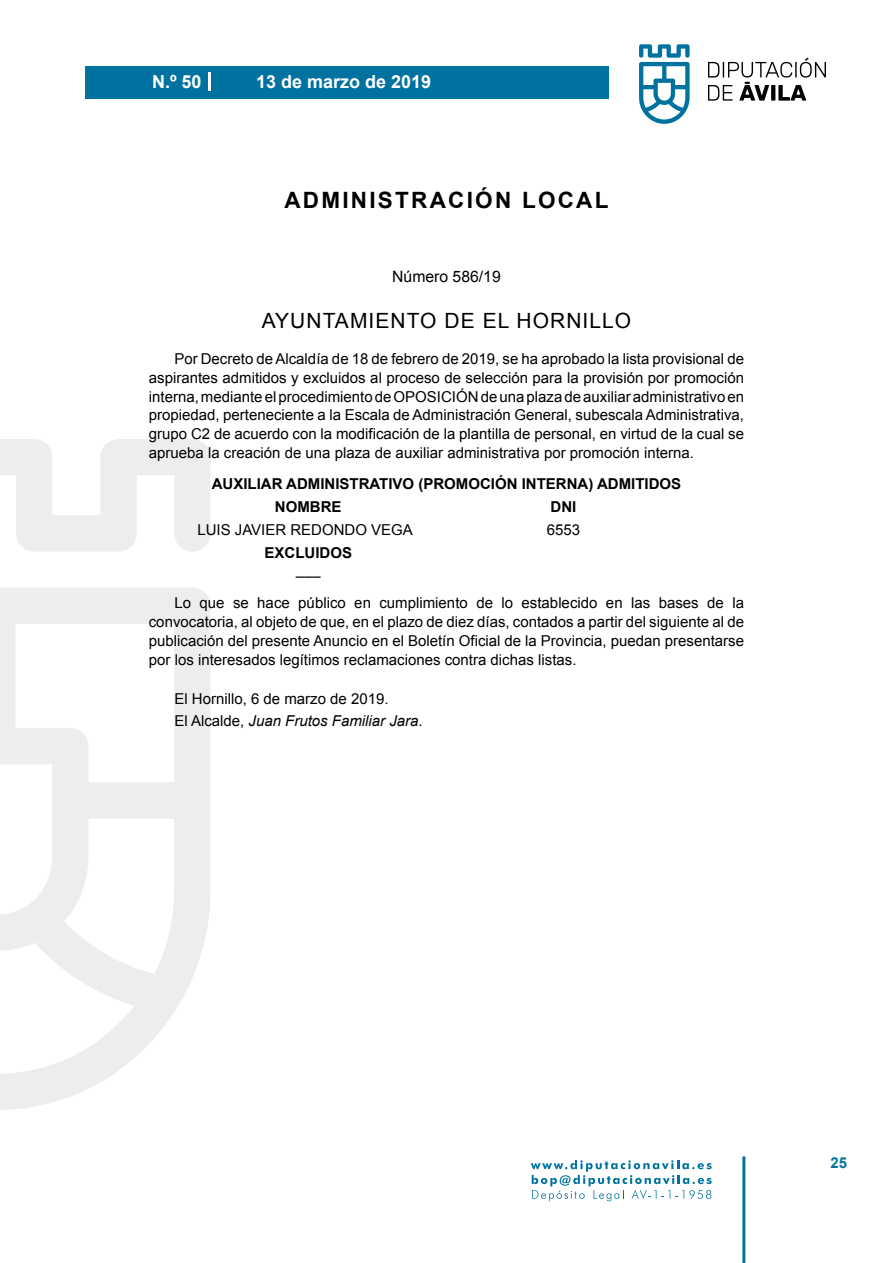
<style>
.page{position:relative;width:893px;height:1263px;background:#fff}
.page>*{position:absolute;margin:0;border:0;box-sizing:border-box;transform-origin:0 0}
.t1{font:700 22.5px "Arial";letter-spacing:.1em;color:#000}
.t2{font:21px "Arial";letter-spacing:.05em;color:#000}
.t3{font:700 18px "Arial";color:#fff}
.t4{font:15.75px "Arial";color:#000}
.t5{font:15px/18.8px "Arial";color:#000;text-align:justify}
.t6{font:700 15px/23px "Arial";color:#000}
.t7{font:700 15px "Arial";color:#04739f}
.s1{font-style:italic}
</style>
<div class="page">
<svg style="left:531px;top:1160px;width:181px;height:41px"></svg>
<div style="left:85px;top:66px;width:523px;height:33px;background:#00729f"></div>
<svg style="left:639px;top:44px;width:51px;height:80px"></svg>
<svg style="left:708px;top:58px;width:118px;height:43px"></svg>
<hr style="left:742px;top:1156px;width:3px;height:107px;background:#04739f">
<svg style="left:208px;top:72px;width:2px;height:18px"></svg>
<svg style="left:0;top:439px;width:211px;height:671px"></svg>
<p class="t3" style="left:152px;top:69px;width:51px">N.º 50</p>
<p class="t3" style="left:256px;top:69px;width:177px">13 de marzo de 2019</p>
<h1 class="t1" style="left:284px;top:185px;width:325px">ADMINISTRACIÓN LOCAL</h1>
<p class="t4" style="left:392px;top:266px;width:110px">Número 586/19</p>
<h2 class="t2" style="left:262px;top:307px;width:371px">AYUNTAMIENTO DE EL HORNILLO</h2>
<p class="t5" style="left:149px;top:350px;width:597px;text-indent:26px">Por Decreto de Alcaldía de 18 de febrero de 2019, se ha aprobado la lista provisional de aspirantes admitidos y excluidos al proceso de selección para la provisión por promoción interna, mediante el procedimiento de OPOSICIÓN de una plaza de auxiliar administrativo en propiedad, perteneciente a la Escala de Administración General, subescala Administrativa, grupo C2 de acuerdo con la modificación de la plantilla de personal, en virtud de la cual se aprueba la creación de una plaza de auxiliar administrativa por promoción interna.</p>
<p class="t6" style="left:275px;top:473px;width:408px;text-indent:-63px">AUXILIAR ADMINISTRATIVO (PROMOCIÓN INTERNA) ADMITIDOS<br>NOMBRE</p>
<p class="t6" style="left:550px;top:496px;width:27px">DNI</p>
<p class="t5" style="left:197px;top:521px;width:217px">LUIS JAVIER REDONDO VEGA</p>
<p class="t5" style="left:547px;top:521px;width:35px">6553</p>
<p class="t6" style="left:265px;top:542px;width:89px">EXCLUIDOS</p>
<p class="t5" style="left:174px;top:562px;width:571px;line-height:27.3px;text-indent:121px">–––<br>Lo que se hace público en cumplimiento de lo establecido en las bases de la</p>
<p class="t5" style="left:149px;top:612px;width:597px">convocatoria, al objeto de que, en el plazo de diez días, contados a partir del siguiente al de publicación del presente Anuncio en el Boletín Oficial de la Provincia, puedan presentarse por los interesados legítimos reclamaciones contra dichas listas.</p>
<p class="t5" style="left:174px;top:688px;width:250px;line-height:22.2px">El Hornillo, 6 de marzo de 2019.<br>El Alcalde, <span class="s1">Juan Frutos Familiar Jara</span>.</p>
<p class="t7" style="left:831px;top:1153px;width:18px">25</p>
</div>
